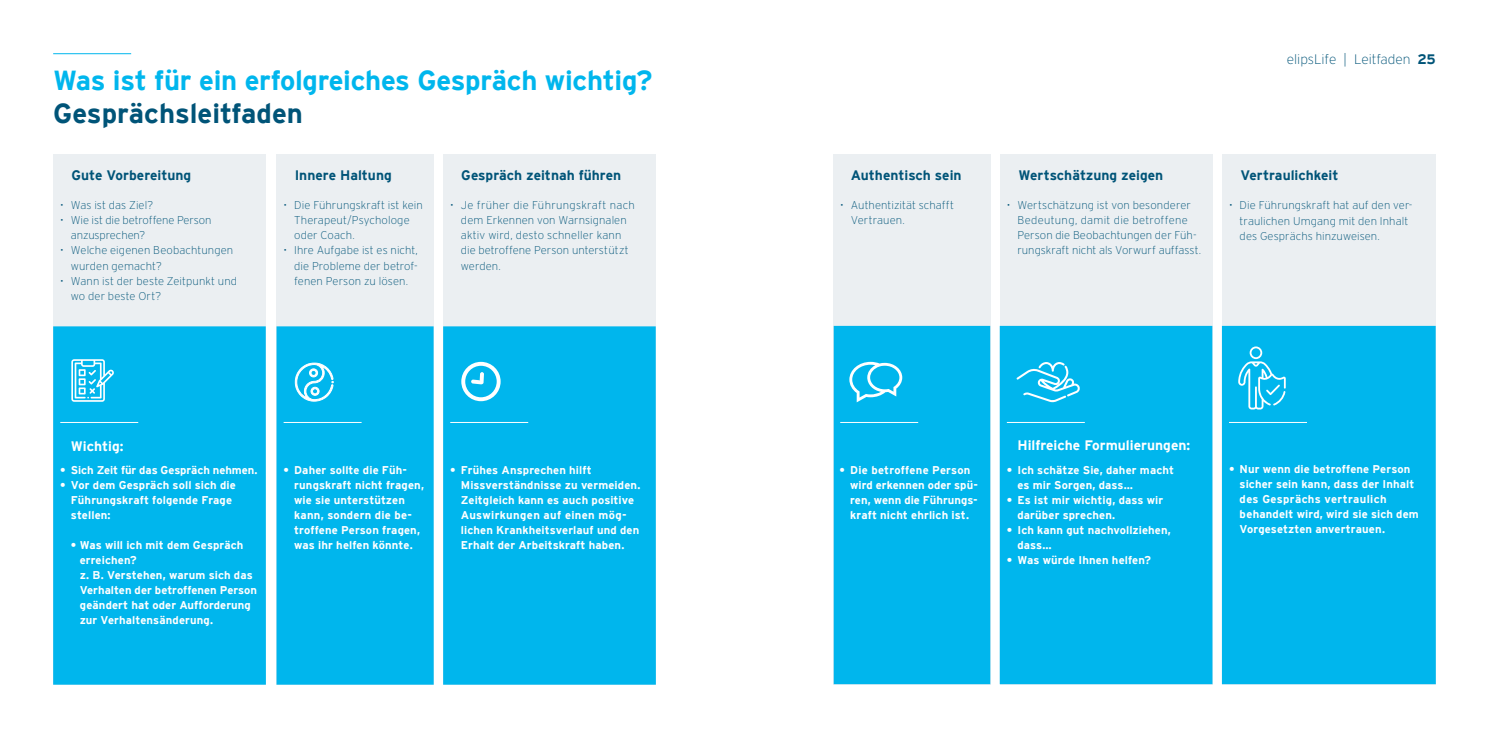
<style>
.page{position:relative;width:1489px;height:745px;background:#fff}
.page>*{position:absolute;margin:0;border:0;box-sizing:border-box;transform-origin:0 0}
.t1{font:700 27.5px "Interstate";letter-spacing:-.01em;color:#00b6ed}
.t2{font:700 27.5px "Interstate";color:#005478}
.t3{font:700 13.75px "Interstate";color:#005478}
.t4{font:700 13.75px "Interstate";color:#fff}
.t5{font:200 13.75px "Interstate";color:#005478}
.t6{font:700 11.25px/15px "Interstate";letter-spacing:.01em;color:#fff}
.t7{font:200 11.25px/15px "Interstate";letter-spacing:.005em;color:#005478}
.t8{font:700 11.25px "Interstate";letter-spacing:-.01em;color:#fff}
.s1{font-weight:700}
</style>
<div class="page">
<hr style="left:53px;top:53px;width:78px;height:1px;background:#00b6ed">
<div style="left:53px;top:154px;width:213px;height:530px;background:#ebeff2"></div>
<div style="left:53px;top:326px;width:213px;height:358px;background:#00b6ed"></div>
<hr style="left:60px;top:421px;width:78px;height:1px;background:#fff">
<div style="left:276px;top:154px;width:157px;height:530px;background:#ebeff2"></div>
<div style="left:276px;top:326px;width:157px;height:358px;background:#00b6ed"></div>
<hr style="left:283px;top:421px;width:78px;height:1px;background:#fff">
<div style="left:443px;top:154px;width:213px;height:530px;background:#ebeff2"></div>
<div style="left:443px;top:326px;width:213px;height:358px;background:#00b6ed"></div>
<hr style="left:450px;top:421px;width:78px;height:1px;background:#fff">
<div style="left:833px;top:154px;width:157px;height:530px;background:#ebeff2"></div>
<div style="left:999px;top:154px;width:213px;height:530px;background:#ebeff2"></div>
<div style="left:833px;top:325px;width:157px;height:358px;background:#00b6ed"></div>
<div style="left:999px;top:325px;width:213px;height:358px;background:#00b6ed"></div>
<hr style="left:840px;top:421px;width:78px;height:1px;background:#fff">
<div style="left:1221px;top:154px;width:214px;height:529px;background:#ebeff2"></div>
<div style="left:1221px;top:325px;width:214px;height:358px;background:#00b6ed"></div>
<hr style="left:1228px;top:421px;width:78px;height:1px;background:#fff">
<svg style="left:461px;top:361px;width:39px;height:40px"></svg>
<svg style="left:1238px;top:346px;width:47px;height:63px"></svg>
<svg style="left:1016px;top:362px;width:63px;height:40px"></svg>
<svg style="left:849px;top:361px;width:53px;height:41px"></svg>
<svg style="left:294px;top:362px;width:40px;height:39px"></svg>
<hr style="left:1006px;top:421px;width:78px;height:1px;background:#fff">
<svg style="left:71px;top:359px;width:43px;height:42px"></svg>
<h1 class="t1" style="left:53px;top:65px;width:601px">Was ist für ein erfolgreiches Gespräch wichtig?</h1>
<h1 class="t2" style="left:53px;top:98px;width:251px">Gesprächsleitfaden</h1>
<p class="t3" style="left:71px;top:167px;width:121px">Gute Vorbereitung</p>
<p class="t7" style="left:60px;top:198px;width:95px">• Was ist das Ziel?</p>
<p class="t7" style="left:71px;top:213px;width:142px;text-indent:-11px">• Wie ist die betroffene Person anzusprechen?</p>
<p class="t7" style="left:71px;top:243px;width:164px;text-indent:-11px">• Welche eigenen Beobachtungen wurden gemacht?</p>
<p class="t7" style="left:71px;top:273px;width:168px;text-indent:-11px">• Wann ist der beste Zeitpunkt und wo der beste Ort?</p>
<p class="t3" style="left:295px;top:167px;width:99px">Innere Haltung</p>
<p class="t7" style="left:294px;top:198px;width:130px;text-indent:-11px">• Die Führungskraft ist kein<br>Therapeut/Psychologe oder Coach.</p>
<p class="t7" style="left:294px;top:243px;width:125px;text-align:justify;text-indent:-11px">• Ihre Aufgabe ist es nicht, die Probleme der betrof&shy;fenen Person zu lösen.</p>
<p class="t3" style="left:461px;top:167px;width:161px">Gespräch zeitnah führen</p>
<p class="t7" style="left:461px;top:198px;width:175px;text-indent:-11px">• Je früher die Führungskraft nach dem Erkennen von Warnsignalen aktiv wird, desto schneller kann die betroffene Person unterstützt werden.</p>
<p class="t4" style="left:71px;top:437px;width:54px">Wichtig:</p>
<p class="t8" style="left:60px;top:463px;width:199px">• Sich Zeit für das Gespräch nehmen.</p>
<p class="t6" style="left:71px;top:477px;width:166px;text-indent:-11px">• Vor dem Gespräch soll sich die<br>Führungskraft folgende Frage stellen:</p>
<p class="t6" style="left:80px;top:537px;width:179px;text-indent:-9px">• Was will ich mit dem Gespräch erreichen?<br>z. B. Verstehen, warum sich das<br>Verhalten der betroffenen Person geändert hat oder Aufforderung zur Verhaltensänderung.</p>
<p class="t6" style="left:294px;top:462px;width:131px;text-indent:-11px">• Daher sollte die Füh&shy;rungskraft nicht fragen, wie sie unterstützen kann, sondern die be&shy;troffene Person fragen, was ihr helfen könnte.</p>
<p class="t6" style="left:461px;top:462px;width:181px;text-indent:-11px">• Frühes Ansprechen hilft<br>Missverständnisse zu vermeiden.<br>Zeitgleich kann es auch positive<br>Auswirkungen auf einen mög&shy;lichen Krankheitsverlauf und den<br>Erhalt der Arbeitskraft haben.</p>
<p class="t3" style="left:850px;top:167px;width:112px">Authentisch sein</p>
<p class="t7" style="left:850px;top:198px;width:105px;text-indent:-11px">• Authentizität schafft<br>Vertrauen.</p>
<p class="t5" style="left:1286px;top:52px;width:150px">elipsLife | Leitfaden <span class="s1">25</span></p>
<p class="t3" style="left:1018px;top:167px;width:146px">Wertschätzung zeigen</p>
<p class="t7" style="left:1017px;top:198px;width:185px;text-indent:-11px">• Wertschätzung ist von besonderer Bedeutung, damit die betroffene Person die Beobachtungen der Füh&shy;rungskraft nicht als Vorwurf auffasst.</p>
<p class="t3" style="left:1240px;top:167px;width:100px">Vertraulichkeit</p>
<p class="t7" style="left:1239px;top:198px;width:174px;text-indent:-11px">• Die Führungskraft hat auf den ver&shy;traulichen Umgang mit den Inhalt des Gesprächs hinzuweisen.</p>
<p class="t6" style="left:850px;top:462px;width:129px;text-indent:-11px">• Die betroffene Person wird erkennen oder spü&shy;ren, wenn die Führungs&shy;kraft nicht ehrlich ist.</p>
<p class="t4" style="left:1017px;top:437px;width:174px">Hilfreiche Formulierungen:</p>
<p class="t6" style="left:1017px;top:462px;width:158px;text-indent:-11px">• Ich schätze Sie, daher macht es mir Sorgen, dass…</p>
<p class="t6" style="left:1017px;top:492px;width:147px;text-indent:-11px">• Es ist mir wichtig, dass wir darüber sprechen.</p>
<p class="t6" style="left:1017px;top:522px;width:155px;text-indent:-11px">• Ich kann gut nachvollziehen, dass…</p>
<p class="t6" style="left:1006px;top:552px;width:146px">• Was würde Ihnen helfen?</p>
<p class="t6" style="left:1239px;top:461px;width:181px;text-indent:-11px">• Nur wenn die betroffene Person sicher sein kann, dass der Inhalt des Gesprächs vertraulich behandelt wird, wird sie sich dem<br>Vorgesetzten anvertrauen.</p>
</div>
